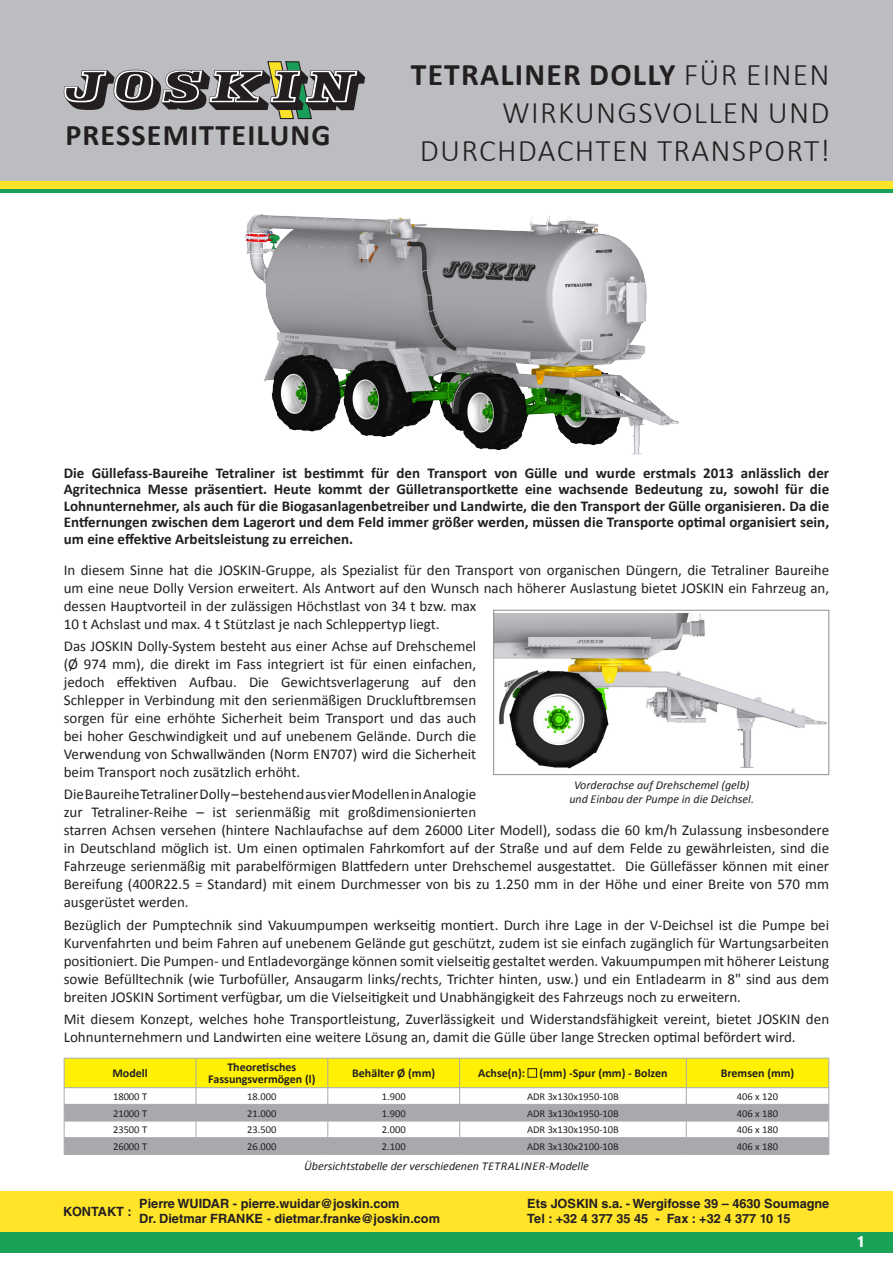
<style>
.page{position:relative;width:893px;height:1263px;background:#fff}
.page>*{position:absolute;margin:0;border:0;box-sizing:border-box;transform-origin:0 0}
.t1{font:300 31.5px/37.8px "Calibri";letter-spacing:.04em;color:#231f20;text-align:right}
.t2{font:700 30px "Calibri";letter-spacing:.04em;color:#231f20}
.t3{font:15px/18px "Calibri";color:#231f20}
.t4{font:700 15px/16.5px "Calibri";color:#231f20;text-align:justify}
.t5{font:900 condensed 15px "Helvetica LT Std";color:#fff}
.t6{font:700 12.75px/15.3px "Helvetica LT Std";color:#231f20}
.t7{font:italic 12px/14.4px "Calibri";color:#231f20;text-align:center}
.t8{font:700 12px "Calibri";color:#231f20}
.t9{font:10.5px "Calibri";color:#231f20}
.s1{font-weight:700}
</style>
<div class="page">
<div style="left:0;top:1229px;width:893px;height:23px;background:#19a157"></div>
<hr style="left:0;top:189px;width:893px;height:4px;background:#19a157">
<div style="left:0;top:1191px;width:893px;height:40px;background:#ffe42a"></div>
<div style="left:0;top:180px;width:893px;height:9px;background:#ffe42a"></div>
<div style="left:0;top:0;width:893px;height:181px;background:#bcbdc0"></div>
<svg style="left:64px;top:61px;width:301px;height:58px"></svg>
<img style="left:245px;top:214px;width:434px;height:241px">
<svg style="left:64px;top:1058px;width:765px;height:96px"></svg>
<hr style="left:64px;top:1154px;width:132px;height:1px;background:#a8a9ad">
<hr style="left:196px;top:1154px;width:132px;height:1px;background:#a8a9ad">
<hr style="left:328px;top:1154px;width:132px;height:1px;background:#a8a9ad">
<hr style="left:460px;top:1154px;width:226px;height:1px;background:#a8a9ad">
<hr style="left:686px;top:1154px;width:143px;height:1px;background:#a8a9ad">
<div style="left:528px;top:1068px;width:9px;height:9px;border:1px solid #231f20"></div>
<img style="left:495px;top:614px;width:332px;height:155px">
<div style="left:493px;top:610px;width:336px;height:165px;border:1px solid #8d8f92"></div>
<h2 class="t2" style="left:65px;top:116px;width:267px">PRESSEMITTEILUNG</h2>
<p class="t1" style="left:411px;top:56px;width:421px"><span class="s1">TETRALINER DOLLY</span> FÜR EINEN<br>WIRKUNGSVOLLEN UND<br>DURCHDACHTEN TRANSPORT!</p>
<p class="t4" style="left:64px;top:465px;width:767px">Die Güllefass-Baureihe Tetraliner ist bestimmt für den Transport von Gülle und wurde erstmals 2013 anlässlich der Agritechnica Messe präsentiert. Heute kommt der Gülletransportkette eine wachsende Bedeutung zu, sowohl für die Lohnunternehmer, als auch für die Biogasanlagenbetreiber und Landwirte, die den Transport der Gülle organisieren. Da die Entfernungen zwischen dem Lagerort und dem Feld immer größer werden, müssen die Transporte optimal organisiert sein, um eine effektive Arbeitsleistung zu erreichen.</p>
<p class="t3" style="left:64px;top:561px;width:767px">In diesem Sinne hat die JOSKIN-Gruppe, als Spezialist für den Transport von organischen Düngern, die Tetraliner Baureihe um eine neue Dolly Version erweitert. Als Antwort auf den Wunsch nach höherer Auslastung bietet JOSKIN ein Fahrzeug an, dessen Hauptvorteil in der zulässigen Höchstlast von 34 t bzw. max<br>10 t Achslast und max. 4 t Stützlast je nach Schleppertyp liegt.</p>
<p class="t3" style="left:64px;top:637px;width:414px;text-align:justify">Das JOSKIN Dolly-System besteht aus einer Achse auf Drehschemel (Ø 974 mm), die direkt im Fass integriert ist für einen einfachen, jedoch effektiven Aufbau. Die Gewichtsverlagerung auf den Schlepper in Verbindung mit den serienmäßigen Druckluftbremsen sorgen für eine erhöhte Sicherheit beim Transport und das auch bei hoher Geschwindigkeit und auf unebenem Gelände. Durch die Verwendung von Schwallwänden (Norm EN707) wird die Sicherheit beim Transport noch zusätzlich erhöht.</p>
<p class="t3" style="left:64px;top:785px;width:767px">Die Baureihe Tetraliner Dolly – bestehend aus vier Modellen in Analogie<br>zur Tetraliner-Reihe – ist serienmäßig mit großdimensionierten<br>starren Achsen versehen (hintere Nachlaufachse auf dem 26000 Liter Modell), sodass die 60 km/h Zulassung insbesondere in Deutschland möglich ist. Um einen optimalen Fahrkomfort auf der Straße und auf dem Felde zu gewährleisten, sind die Fahrzeuge serienmäßig mit parabelförmigen Blattfedern unter Drehschemel ausgestattet. Die Güllefässer können mit einer Bereifung (400R22.5 = Standard) mit einem Durchmesser von bis zu 1.250 mm in der Höhe und einer Breite von 570 mm ausgerüstet werden.</p>
<p class="t3" style="left:64px;top:915px;width:767px;text-align:justify">Bezüglich der Pumptechnik sind Vakuumpumpen werkseitig montiert. Durch ihre Lage in der V-Deichsel ist die Pumpe bei Kurvenfahrten und beim Fahren auf unebenem Gelände gut geschützt, zudem ist sie einfach zugänglich für Wartungsarbeiten positioniert. Die Pumpen- und Entladevorgänge können somit vielseitig gestaltet werden. Vakuumpumpen mit höherer Leistung sowie Befülltechnik (wie Turbofüller, Ansaugarm links/rechts, Trichter hinten, usw.) und ein Entladearm in 8" sind aus dem breiten JOSKIN Sortiment verfügbar, um die Vielseitigkeit und Unabhängigkeit des Fahrzeugs noch zu erweitern.</p>
<p class="t3" style="left:64px;top:1010px;width:767px">Mit diesem Konzept, welches hohe Transportleistung, Zuverlässigkeit und Widerstandsfähigkeit vereint, bietet JOSKIN den<br>Lohnunternehmern und Landwirten eine weitere Lösung an, damit die Gülle über lange Strecken optimal befördert wird.</p>
<p class="t7" style="left:569px;top:777px;width:186px">Vorderachse auf Drehschemel (gelb) und Einbau der Pumpe in die Deichsel.</p>
<p class="t8" style="left:112px;top:1066px;width:37px">Modell</p>
<p class="t8" style="left:227px;top:1060px;width:71px">Theoretisches</p>
<p class="t8" style="left:208px;top:1072px;width:109px">Fassungsvermögen (l)</p>
<p class="t8" style="left:352px;top:1066px;width:84px">Behälter Ø (mm)</p>
<p class="t8" style="left:478px;top:1066px;width:191px">Achse(n): (mm) -Spur (mm) - Bolzen</p>
<p class="t8" style="left:721px;top:1066px;width:75px">Bremsen (mm)</p>
<p class="t9" style="left:113px;top:1090px;width:36px">18000 T</p>
<p class="t9" style="left:247px;top:1090px;width:31px">18.000</p>
<p class="t9" style="left:382px;top:1090px;width:25px">1.900</p>
<p class="t9" style="left:527px;top:1090px;width:93px">ADR 3x130x1950-10B</p>
<p class="t9" style="left:737px;top:1090px;width:43px">406 x 120</p>
<p class="t9" style="left:113px;top:1106px;width:36px">21000 T</p>
<p class="t9" style="left:247px;top:1106px;width:31px">21.000</p>
<p class="t9" style="left:382px;top:1106px;width:25px">1.900</p>
<p class="t9" style="left:527px;top:1106px;width:93px">ADR 3x130x1950-10B</p>
<p class="t9" style="left:737px;top:1106px;width:43px">406 x 180</p>
<p class="t9" style="left:113px;top:1123px;width:36px">23500 T</p>
<p class="t9" style="left:247px;top:1123px;width:31px">23.500</p>
<p class="t9" style="left:382px;top:1123px;width:25px">2.000</p>
<p class="t9" style="left:527px;top:1123px;width:93px">ADR 3x130x1950-10B</p>
<p class="t9" style="left:737px;top:1123px;width:43px">406 x 180</p>
<p class="t9" style="left:113px;top:1140px;width:36px">26000 T</p>
<p class="t9" style="left:247px;top:1140px;width:31px">26.000</p>
<p class="t9" style="left:382px;top:1140px;width:25px">2.100</p>
<p class="t9" style="left:527px;top:1140px;width:93px">ADR 3x130x2100-10B</p>
<p class="t9" style="left:737px;top:1140px;width:43px">406 x 180</p>
<p class="t7" style="left:304px;top:1158px;width:286px">Übersichtstabelle der verschiedenen TETRALINER-Modelle</p>
<p class="t6" style="left:63px;top:1204px;width:70px">KONTAKT :</p>
<p class="t6" style="left:139px;top:1196px;width:302px">Pierre WUIDAR - pierre.wuidar@joskin.com<br>Dr. Dietmar FRANKE - dietmar.franke@joskin.com</p>
<p class="t6" style="left:527px;top:1195px;width:304px">Ets JOSKIN s.a. - Wergifosse 39 – 4630 Soumagne<br>Tel : +32 4 377 35 45 - Fax : +32 4 377 10 15</p>
<p class="t5" style="left:857px;top:1232px;width:9px">1</p>
</div>
